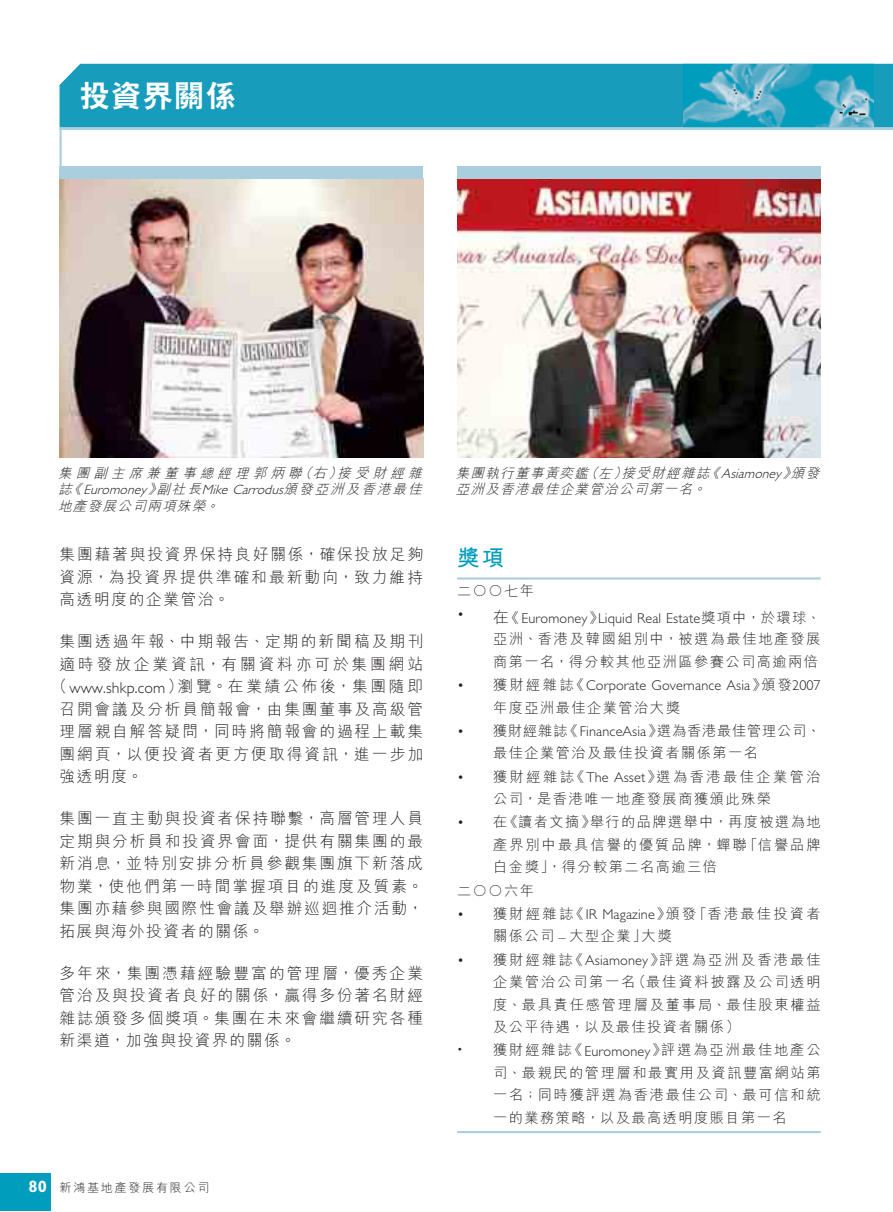
<style>
.page{position:relative;width:893px;height:1212px;background:#fff}
.page>*{position:absolute;margin:0;border:0;box-sizing:border-box;transform-origin:0 0}
.t1{font:30px "C Hei 2 HK Xbold E Ten B5 H";letter-spacing:.05em;color:#fff}
.t2{font:22.5px "M Hei HK Bold E Ten B5 H";color:#009dbc}
.t3{font:700 16.5px "Gill Sans Std";color:#fff}
.t4{font:15.75px/22.5px "M Hei HK Light E Ten B5 H";letter-spacing:.115em;color:#231f20;text-align:justify}
.t5{font:15.75px "M Hei HK Light E Ten B5 H";letter-spacing:.17em;color:#231f20}
.t6{font:15.75px "M Hei HK Light E Ten B5 H";letter-spacing:.18em;color:#231f20}
.t7{font:14.25px/22.5px "M Hei HK Light E Ten B5 H";letter-spacing:.1em;color:#231f20}
.t8{font:300 14.25px "Gill Sans Std";letter-spacing:.01em;color:#231f20}
.t9{font:14.25px/22.5px "M Hei HK Light E Ten B5 H";letter-spacing:.155em;color:#231f20}
.t10{font:14.25px "M Hei HK Light E Ten B5 H";letter-spacing:.14em;color:#231f20}
.t11{font:italic 13.5px/16.5px "M Hei HK Light E Ten B5 H";color:#231f20}
.t12{font:italic 300 13.5px "Gill Sans Std";color:#231f20}
.t13{font:12px "M Hei HK Light E Ten B5 H";letter-spacing:.15em;color:#231f20}
.s1{font-family:"M Hei HK Light E Ten B5 H";font-weight:400}
.s2{font-family:"Gill Sans Std";font-weight:300}
.s3{font-family:"M Hei HK Light E Ten B5 H";font-weight:400;font-size:15.75px}
</style>
<div class="page">
<div style="left:60px;top:64px;width:833px;height:64px;background:#189cbb"></div>
<img style="left:683px;top:64px;width:191px;height:64px">
<hr style="left:60px;top:128px;width:833px;height:2px;background:#a8cfdc">
<div style="left:1px;top:1174px;width:50px;height:37px;background:#009dbc"></div>
<img style="left:457px;top:179px;width:364px;height:278px">
<img style="left:60px;top:179px;width:363px;height:278px">
<hr style="left:60px;top:128px;width:2px;height:47px;background:#aacede">
<hr style="left:457px;top:577px;width:364px;height:2px;background:#aacede">
<hr style="left:457px;top:1131px;width:364px;height:2px;background:#aacede">
<div style="left:60px;top:166px;width:363px;height:13px;background:#aacede"></div>
<div style="left:457px;top:166px;width:364px;height:13px;background:#aacede"></div>
<h1 class="t1" style="left:80px;top:85px;width:158px">投資界關係</h1>
<p class="t11" style="left:58px;top:466px;width:369px">集團副主席兼董事總經理郭炳聯（右）接受財經雜</p>
<p class="t12" style="left:58px;top:485px;width:369px"><span class="s1">誌《</span>Euromoney <span class="s1">》副社長</span>Mike Carrodus<span class="s1">頒發亞洲及香港最佳</span></p>
<p class="t11" style="left:58px;top:499px;width:166px">地產發展公司兩項殊榮。</p>
<p class="t4" style="left:60px;top:545px;width:365px">集團藉著與投資界保持良好關係，確保投放足夠資源，為投資界提供準確和最新動向，致力維持高透明度的企業管治。</p>
<p class="t4" style="left:60px;top:632px;width:365px">集團透過年報、中期報告、定期的新聞稿及期刊</p>
<p class="t6" style="left:60px;top:658px;width:365px">適時發放企業資訊，有關資料亦可於集團網站</p>
<p class="t5" style="left:52px;top:680px;width:373px">（<span class="s2">www.shkp.com</span>）瀏覽。在業績公佈後，集團隨即</p>
<p class="t4" style="left:60px;top:700px;width:365px">召開會議及分析員簡報會，由集團董事及高級管</p>
<p class="t4" style="left:60px;top:722px;width:365px">理層親自解答疑問，同時將簡報會的過程上載集</p>
<p class="t4" style="left:60px;top:745px;width:365px">團網頁，以便投資者更方便取得資訊，進一步加</p>
<p class="t4" style="left:60px;top:767px;width:85px">強透明度。</p>
<p class="t4" style="left:60px;top:809px;width:365px">集團一直主動與投資者保持聯繫，高層管理人員定期與分析員和投資界會面，提供有關集團的最新消息，並特別安排分析員參觀集團旗下新落成物業，使他們第一時間掌握項目的進度及質素。集團亦藉參與國際性會議及舉辦巡迴推介活動，拓展與海外投資者的關係。</p>
<p class="t4" style="left:60px;top:964px;width:365px">多年來，集團憑藉經驗豐富的管理層，優秀企業管治及與投資者良好的關係，贏得多份著名財經雜誌頒發多個獎項。集團在未來會繼續研究各種新渠道，加強與投資界的關係。</p>
<p class="t3" style="left:29px;top:1176px;width:20px">80</p>
<p class="t13" style="left:60px;top:1183px;width:151px">新鴻基地產發展有限公司</p>
<p class="t11" style="left:456px;top:466px;width:369px">集團執行董事黃奕鑑（左）接受財經雜誌《<span class="s2">Asiamoney</span> 》頒發亞洲及香港最佳企業管治公司第一名。</p>
<h2 class="t2" style="left:457px;top:549px;width:49px">獎項</h2>
<p class="t7" style="left:457px;top:581px;width:78px">二○○七年</p>
<p class="t8" style="left:457px;top:613px;width:365px">• <span class="s3">在</span><span class="s1">《</span>Euromoney<span class="s1">》</span>Liquid Real Estate<span class="s1">獎項中，於環球、</span></p>
<p class="t7" style="left:493px;top:630px;width:329px">亞洲、香港及韓國組別中，被選為最佳地產發展商第一名，得分較其他亞洲區參賽公司高逾兩倍</p>
<p class="t8" style="left:457px;top:680px;width:365px">• <span class="s1">獲財經雜誌《</span>Corporate Governance Asia<span class="s1">》頒發</span>2007</p>
<p class="t7" style="left:493px;top:698px;width:188px">年度亞洲最佳企業管治大獎</p>
<p class="t7" style="left:493px;top:721px;width:329px;text-indent:-36px"><span class="s2">•</span> 獲財經雜誌《<span class="s2">FinanceAsia</span>》選為香港最佳管理公司、最佳企業管治及最佳投資者關係第一名</p>
<p class="t7" style="left:493px;top:767px;width:329px;text-indent:-36px"><span class="s2">•</span> 獲財經雜誌《<span class="s2">The Asset</span>》選為香港最佳企業管治公司，是香港唯一地產發展商獲頒此殊榮</p>
<p class="t7" style="left:457px;top:813px;width:365px"><span class="s2">•</span> 在《讀者文摘》舉行的品牌選舉中，再度被選為地</p>
<p class="t10" style="left:493px;top:839px;width:329px">產界別中最具信譽的優質品牌，蟬聯「信譽品牌</p>
<p class="t7" style="left:493px;top:858px;width:226px">白金獎」，得分較第二名高逾三倍</p>
<p class="t7" style="left:457px;top:881px;width:78px">二○○六年</p>
<p class="t9" style="left:493px;top:904px;width:329px;text-indent:-36px"><span class="s2">•</span> 獲財經雜誌《<span class="s2">IR Magazine</span>》頒發「香港最佳投資者關係公司 <span class="s2">–</span> 大型企業」大獎</p>
<p class="t7" style="left:493px;top:950px;width:329px;text-align:justify;text-indent:-36px"><span class="s2">•</span> 獲財經雜誌《<span class="s2">Asiamoney</span>》評選為亞洲及香港最佳企業管治公司第一名（最佳資料披露及公司透明度、最具責任感管理層及董事局、最佳股東權益及公平待遇，以及最佳投資者關係）</p>
<p class="t7" style="left:493px;top:1041px;width:329px;text-align:justify;text-indent:-36px"><sup>•</sup> 獲財經雜誌《<span class="s2">Euromoney</span>》評選為亞洲最佳地產公司、最親民的管理層和最實用及資訊豐富網站第一名；同時獲評選為香港最佳公司、最可信和統一的業務策略，以及最高透明度賬目第一名</p>
</div>
